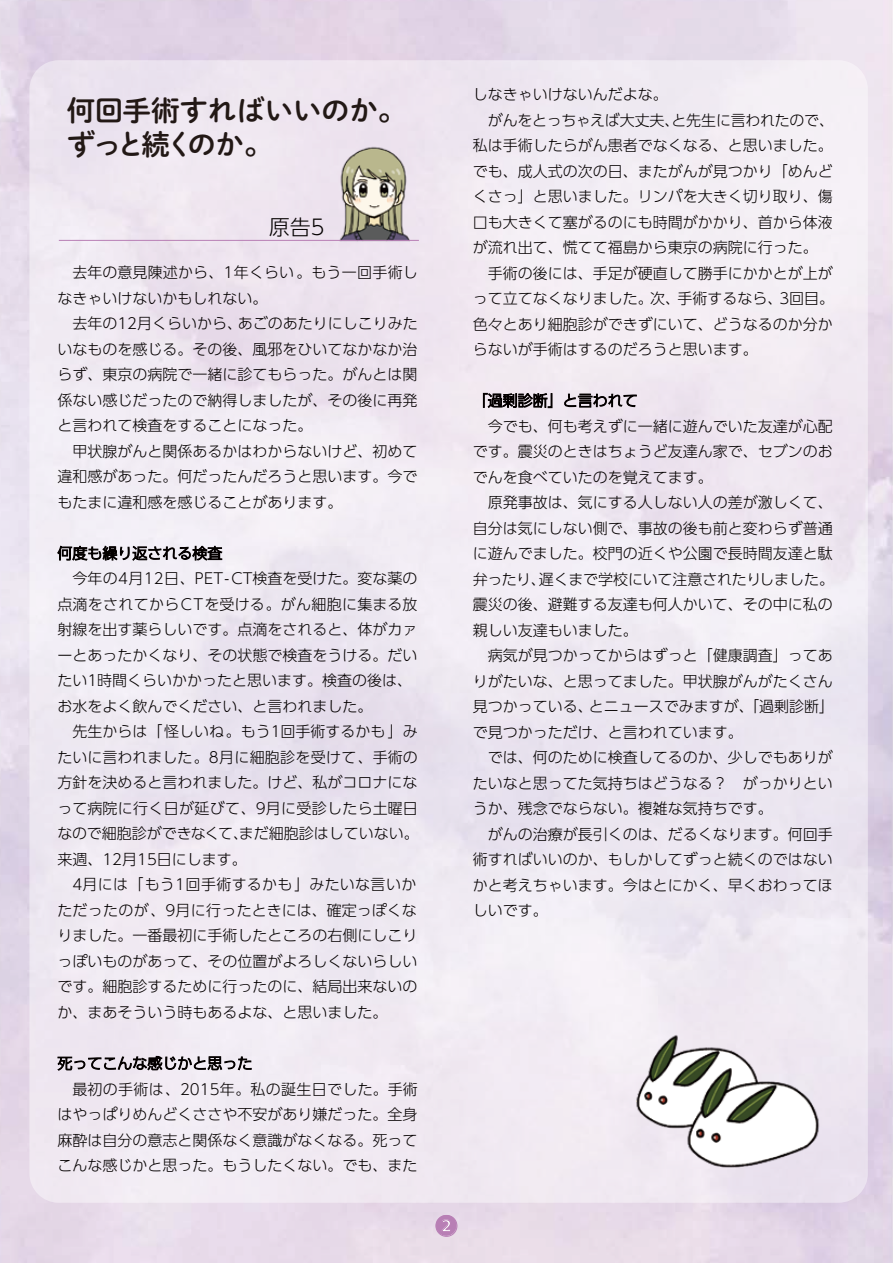
<style>
.page{position:relative;width:893px;height:1263px;background:#fff}
.page>*{position:absolute;margin:0;border:0;box-sizing:border-box;transform-origin:0 0}
.t1{font:28.5px/34.2px "DNP Shuei M Go Std B";letter-spacing:-.02em;color:#221815}
.t2{font:22.5px "Koz Go Pr 6 N";color:#b87fb5}
.t3{font:300 21px "UD Shin Go Pr 6 N";color:#040000}
.t4{font:300 15px/25.5px "UD Shin Go Pr 6 N";color:#040000}
.t5{font:300 15px "UD Shin Go Pr 6 N";letter-spacing:-.02em;color:#040000}
</style>
<div class="page">
<svg style="left:436px;top:1215px;width:21px;height:22px"></svg>
<div style="left:29px;top:60px;width:839px;height:1143px;background:#f0e9f2;border-radius:29px"></div>
<svg style="left:57px;top:545px;width:166px;height:16px"></svg>
<svg style="left:57px;top:1055px;width:195px;height:16px"></svg>
<svg style="left:483px;top:393px;width:70px;height:15px"></svg>
<svg style="left:564px;top:393px;width:73px;height:15px"></svg>
<img style="left:256px;top:88px;width:163px;height:206px">
<hr style="left:59px;top:240px;width:360px;height:1px;background:#b87fb5">
<img style="left:536px;top:953px;width:357px;height:292px">
<h1 class="t1" style="left:67px;top:92px;width:341px">何回手術すればいいのか。ずっと続くのか。</h1>
<h3 class="t3" style="left:269px;top:210px;width:57px">原告5</h3>
<p class="t4" style="left:57px;top:259px;width:362px">　去年の意見陳述から、1年くらい。もう一回手術しなきゃいけないかもしれない。<br>　去年の12月くらいから、あごのあたりにしこりみたいなものを感じる。その後、風邪をひいてなかなか治らず、東京の病院で一緒に診てもらった。がんとは関係ない感じだったので納得しましたが、その後に再発と言われて検査をすることになった。<br>　甲状腺がんと関係あるかはわからないけど、初めて違和感があった。何だったんだろうと思います。今でもたまに違和感を感じることがあります。</p>
<p class="t4" style="left:57px;top:565px;width:363px;text-indent:15px">今年の4月12日、PET- CT検査を受けた。変な薬の点滴をされてからCTを受ける。がん細胞に集まる放射線を出す薬らしいです。点滴をされると、体がカァーとあったかくなり、その状態で検査をうける。だいたい1時間くらいかかったと思います。検査の後は、お水をよく飲んでください、と言われました。<br>　先生からは「怪しいね。もう1回手術するかも」みたいに言われました。8月に細胞診を受けて、手術の方針を決めると言われました。けど、私がコロナになって病院に行く日が延びて、9月に受診したら土曜日なので細胞診ができなくて、まだ細胞診はしていない。来週、12月15日にします。</p>
<p class="t4" style="left:57px;top:871px;width:361px;text-align:justify;text-indent:15px">4月には「もう1回手術するかも」みたいな言いかただったのが、9月に行ったときには、確定っぽくなりました。一番最初に手術したところの右側にしこりっぽいものがあって、その位置がよろしくないらしいです。細胞診するために行ったのに、結局出来ないのか、まあそういう時もあるよな、と思いました。</p>
<p class="t4" style="left:473px;top:81px;width:196px">しなきゃいけないんだよな。</p>
<p class="t5" style="left:488px;top:108px;width:348px">がんをとっちゃえば大丈夫、と先生に言われたので、</p>
<p class="t4" style="left:473px;top:132px;width:361px">私は手術したらがん患者でなくなる、と思いました。</p>
<p class="t4" style="left:473px;top:158px;width:361px">でも、成人式の次の日、またがんが見つかり「めんど</p>
<p class="t4" style="left:473px;top:183px;width:361px">くさっ」と思いました。リンパを大きく切り取り、傷</p>
<p class="t4" style="left:473px;top:209px;width:361px">口も大きくて塞がるのにも時間がかかり、首から体液</p>
<p class="t4" style="left:473px;top:234px;width:346px">が流れ出て、慌てて福島から東京の病院に行った。</p>
<p class="t4" style="left:473px;top:260px;width:361px">　手術の後には、手足が硬直して勝手にかかとが上が</p>
<p class="t4" style="left:473px;top:285px;width:363px">って立てなくなりました。次、手術するなら、3回目。</p>
<p class="t4" style="left:473px;top:311px;width:361px">色々とあり細胞診ができずにいて、どうなるのか分か</p>
<p class="t4" style="left:473px;top:336px;width:286px">らないが手術はするのだろうと思います。</p>
<p class="t4" style="left:473px;top:387px;width:363px">「過剰診断」と言われて<br>　今でも、何も考えずに一緒に遊んでいた友達が心配です。震災のときはちょうど友達ん家で、セブンのおでんを食べていたのを覚えてます。<br>　原発事故は、気にする人しない人の差が激しくて、自分は気にしない側で、事故の後も前と変わらず普通に遊んでました。校門の近くや公園で長時間友達と駄弁ったり、遅くまで学校にいて注意されたりしました。震災の後、避難する友達も何人かいて、その中に私の親しい友達もいました。<br>　病気が見つかってからはずっと「健康調査」ってありがたいな、と思ってました。甲状腺がんがたくさん見つかっている、とニュースでみますが、「過剰診断」で見つかっただけ、と言われています。<br>　では、何のために検査してるのか、少しでもありがたいなと思ってた気持ちはどうなる？　がっかりというか、残念でならない。複雑な気持ちです。<br>　がんの治療が長引くのは、だるくなります。何回手術すればいいのか、もしかしてずっと続くのではないかと考えちゃいます。今はとにかく、早くおわってほ</p>
<p class="t4" style="left:57px;top:1075px;width:362px;text-align:justify;text-indent:15px">最初の手術は、2015年。私の誕生日でした。手術はやっぱりめんどくささや不安があり嫌だった。全身麻酔は自分の意志と関係なく意識がなくなる。死ってこんな感じかと思った。もうしたくない。でも、また</p>
<h2 class="t2" style="left:435px;top:1213px;width:24px">❷</h2>
</div>
